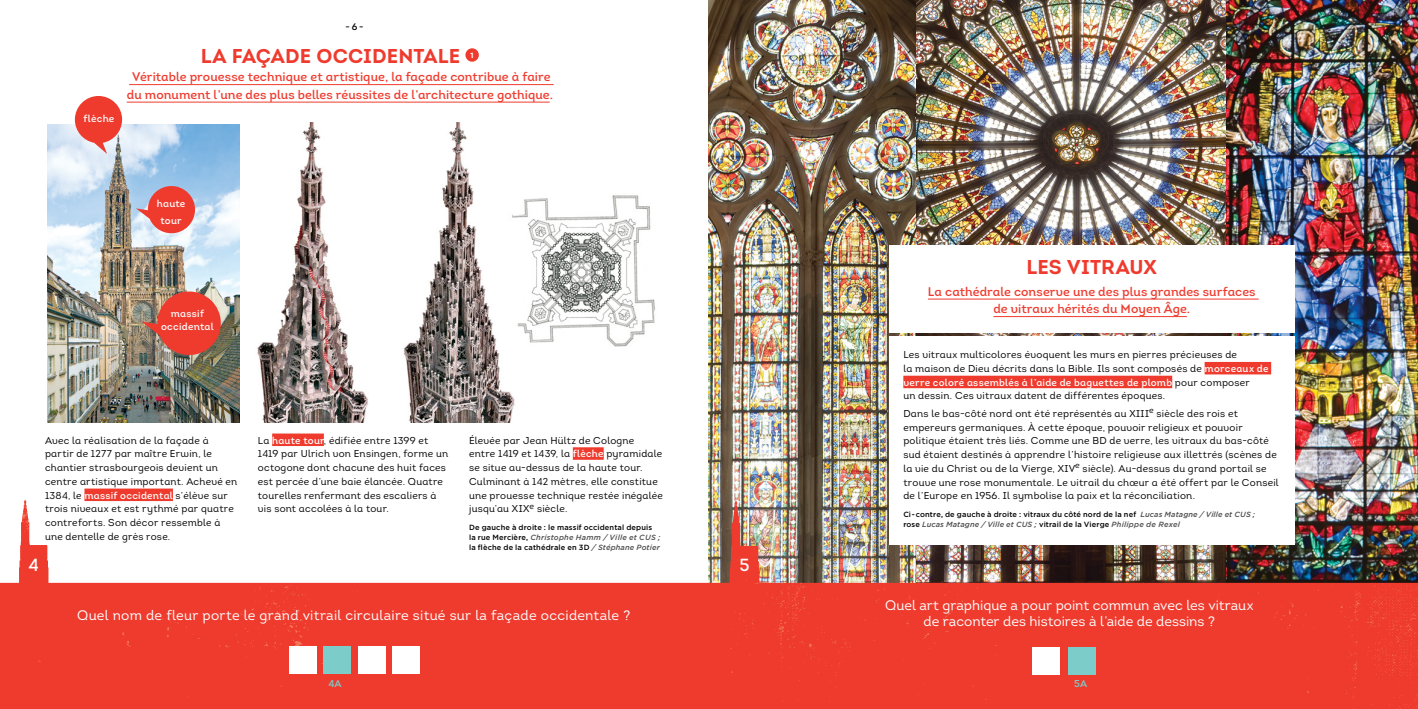
<style>
.page{position:relative;width:1418px;height:709px;background:#fff}
.page>*{position:absolute;margin:0;border:0;box-sizing:border-box;transform-origin:0 0}
.t1{font:20px "Intro Bold Caps";letter-spacing:.005em;color:#ef3b2e}
.t2{font:17.5px "Intro Regular Alt";color:#fff}
.t3{font:13.75px/16.2px "Intro";letter-spacing:.005em;color:#fff;text-align:center}
.t4{font:12.5px/17.5px "Intro Regular Alt";letter-spacing:.005em;color:#ef3b2e;text-align:center}
.t5{font:10px/13.8px "Intro Book Alt";letter-spacing:.025em;color:#000}
.t6{font:10px/17.2px "Intro Regular Alt";letter-spacing:.025em;color:#fff;text-align:center}
.t7{font:10px "Intro Regular Alt";color:#7ccdc9}
.t8{font:9.38px "Intro Regular Alt";color:#000}
.t9{font:500 7.5px/10px "Gotham";letter-spacing:.015em;color:#000}
.t10{font:700 7.5px "Gotham";color:#fff}
.s1{font-family:"Intro Regular Alt";color:#fff}
.s2{font-style:italic;color:#4d4d4f}
.s3{font-family:"Intro Book Alt";color:#000}
</style>
<div class="page">
<img style="left:708px;top:0;width:208px;height:500px">
<img style="left:916px;top:0;width:310px;height:336px">
<img style="left:1226px;top:0;width:191px;height:500px">
<img style="left:0;top:500px;width:1417px;height:209px">
<div style="left:889px;top:336px;width:405px;height:209px;background:#fff"></div>
<div style="left:1204px;top:362px;width:67px;height:12px;background:#ef3b2e"></div>
<div style="left:903px;top:376px;width:269px;height:12px;background:#ef3b2e"></div>
<div style="left:1032px;top:647px;width:28px;height:28px;background:#fff"></div>
<div style="left:1068px;top:647px;width:27px;height:28px;background:#7ccdc9"></div>
<div style="left:84px;top:488px;width:89px;height:13px;background:#ef3b2e"></div>
<hr style="left:129px;top:84px;width:424px;height:1px;background:#ef3b2e">
<hr style="left:127px;top:102px;width:422px;height:1px;background:#ef3b2e">
<div style="left:465px;top:48px;width:14px;height:14px;background:#ef3b2e;border-radius:50%"></div>
<img style="left:47px;top:124px;width:193px;height:298px">
<img style="left:257px;top:123px;width:398px;height:299px">
<svg style="left:75px;top:96px;width:47px;height:58px;background:#ea817b"></svg>
<div style="left:84px;top:112px;width:30px;height:13px;background:#ef3b2e"></div>
<svg style="left:136px;top:184px;width:61px;height:51px;background:#d58f95"></svg>
<div style="left:157px;top:196px;width:28px;height:13px;background:#ef3b2e"></div>
<div style="left:160px;top:214px;width:22px;height:12px;background:#ef3b2e"></div>
<img style="left:141px;top:288px;width:83px;height:69px">
<div style="left:171px;top:306px;width:36px;height:13px;background:#ef3b2e"></div>
<div style="left:161px;top:320px;width:53px;height:13px;background:#ef3b2e"></div>
<div style="left:272px;top:433px;width:52px;height:13px;background:#ef3b2e"></div>
<div style="left:573px;top:447px;width:30px;height:13px;background:#ef3b2e"></div>
<div style="left:889px;top:245px;width:405px;height:87px;background:#fff"></div>
<hr style="left:927px;top:299px;width:331px;height:1px;background:#ef3b2e">
<hr style="left:993px;top:316px;width:193px;height:1px;background:#ef3b2e">
<div style="left:289px;top:647px;width:27px;height:27px;background:#fff"></div>
<div style="left:323px;top:647px;width:28px;height:27px;background:#7ccdc9"></div>
<div style="left:358px;top:647px;width:27px;height:27px;background:#fff"></div>
<div style="left:393px;top:647px;width:27px;height:27px;background:#fff"></div>
<p class="t8" style="left:345px;top:21px;width:20px">- 6 -</p>
<p class="t6" style="left:84px;top:110px;width:32px">flèche</p>
<h1 class="t1" style="left:201px;top:43px;width:261px">LA FAÇADE OCCIDENTALE</h1>
<p class="t10" style="left:470px;top:50px;width:5px">1</p>
<p class="t4" style="left:127px;top:68px;width:427px">Véritable prouesse technique et artistique, la façade contribue à faire du monument l’une des plus belles réussites de l’architecture gothique.</p>
<p class="t6" style="left:157px;top:194px;width:30px">haute tour</p>
<p class="t6" style="left:161px;top:306px;width:54px;line-height:13.8px">massif occidental</p>
<p class="t5" style="left:45px;top:433px;width:194px">Avec la réalisation de la façade à partir de 1277 par maître Erwin, le chantier strasbourgeois devient un centre artistique important. Achevé en 1384, le <span class="s1">massif occidental</span> s’élève sur trois niveaux et est rythmé par quatre contreforts. Son décor ressemble à une dentelle de grès rose.</p>
<p class="t5" style="left:258px;top:433px;width:192px">La <span class="s1">haute tour</span>, édifiée entre 1399 et 1419 par Ulrich von Ensingen, forme un octogone dont chacune des huit faces est percée d’une baie élancée. Quatre tourelles renfermant des escaliers à vis sont accolées à la tour.</p>
<p class="t5" style="left:469px;top:433px;width:195px">Élevée par Jean Hültz de Cologne entre 1419 et 1439, la <span class="s1">flèche</span> pyramidale se situe au-dessus de la haute tour.<br>Culminant à 142 mètres, elle constitue une prouesse technique restée inégalée jusqu’au XIX<sup>e</sup> siècle.</p>
<p class="t9" style="left:469px;top:522px;width:193px">De gauche à droite : le massif occidental depuis la rue Mercière, <span class="s2">Christophe Hamm / Ville et CUS ; </span>la flèche de la cathédrale en 3D <span class="s2">/ Stéphane Potier</span></p>
<h2 class="t2" style="left:29px;top:554px;width:12px">4</h2>
<h2 class="t2" style="left:739px;top:554px;width:12px">5</h2>
<h3 class="t3" style="left:77px;top:606px;width:554px">Quel nom de fleur porte le grand vitrail circulaire situé sur la façade occidentale ?</h3>
<p class="t7" style="left:328px;top:677px;width:15px">4A</p>
<h1 class="t1" style="left:1026px;top:254px;width:132px">LES VITRAUX</h1>
<p class="t4" style="left:927px;top:282px;width:329px">La cathédrale conserve une des plus grandes surfaces de vitraux hérités du Moyen Âge.</p>
<p class="t5" style="left:903px;top:348px;width:366px">Les vitraux multicolores évoquent les murs en pierres précieuses de<br>la maison de Dieu décrits dans la Bible. Ils sont composés de <span class="s1">morceaux de</span></p>
<p class="t6" style="left:903px;top:373px;width:348px">verre coloré assemblés à l’aide de baguettes de plomb <span class="s3">pour composer</span></p>
<p class="t5" style="left:903px;top:387px;width:336px;line-height:17.2px">un dessin. Ces vitraux datent de différentes époques.<br>Dans le bas-côté nord ont été représentés au XIII<sup>e</sup> siècle des rois et</p>
<p class="t5" style="left:903px;top:420px;width:377px">empereurs germaniques. À cette époque, pouvoir religieux et pouvoir politique étaient très liés. Comme une BD de verre, les vitraux du bas-côté sud étaient destinés à apprendre l’histoire religieuse aux illettrés (scènes de la vie du Christ ou de la Vierge, XIV<sup>e</sup> siècle). Au-dessus du grand portail se trouve une rose monumentale. Le vitrail du chœur a été offert par le Conseil de l’Europe en 1956. Il symbolise la paix et la réconciliation.</p>
<p class="t9" style="left:903px;top:509px;width:353px">Ci - contre, de gauche à droite : vitraux du côté nord de la nef <span class="s2">Lucas Matagne / Ville et CUS ; </span>rose <span class="s2">Lucas Matagne / Ville et CUS ;</span> vitrail de la Vierge <span class="s2">Philippe de Rexel</span></p>
<h3 class="t3" style="left:885px;top:597px;width:370px">Quel art graphique a pour point commun avec les vitraux de raconter des histoires à l’aide de dessins ?</h3>
<p class="t7" style="left:1074px;top:677px;width:14px">5A</p>
</div>
